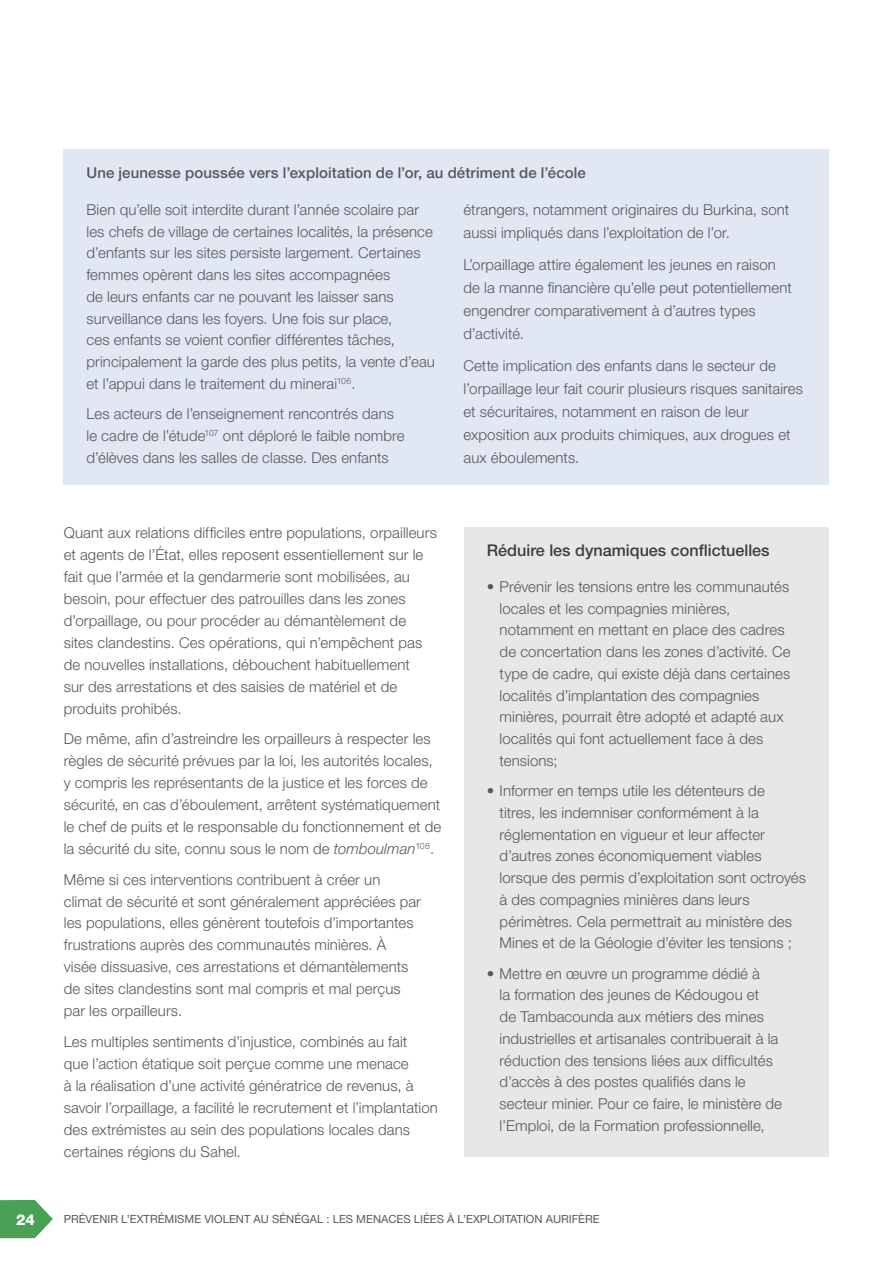
<style>
.page{position:relative;width:893px;height:1263px;background:#fff}
.page>*{position:absolute;margin:0;border:0;box-sizing:border-box;transform-origin:0 0}
.SUBHEAD_LEVEL_2{font:500 16.2px "Helvetica Neue LT Std";color:#3e3e3f}
.BODY{font:300 15px/21.9px "Helvetica Neue LT Std";letter-spacing:.005em;color:#57585a}
.BODY_BULLETS{font:300 15px/21.8px "Helvetica Neue LT Std";letter-spacing:.005em;color:#57585a}
.BODY-2{font:500 15px "Helvetica Neue LT Std";letter-spacing:.005em;color:#57585a}
.t1{font:800 15px "Helvetica Neue LT Std";color:#fff}
.t2{font:11.25px "Helvetica Neue LT Std";color:#57585a}
.s1{font-style:italic}
</style>
<div class="page">
<svg style="left:0;top:1200px;width:53px;height:38px"></svg>
<div style="left:64px;top:149px;width:765px;height:336px;background:#e2e7f4"></div>
<div style="left:464px;top:527px;width:365px;height:630px;background:#e6e7e9"></div>
<p class="BODY-2" style="left:86px;top:164px;width:501px">Une jeunesse poussée vers l’exploitation de l’or, au détriment de l’école</p>
<p class="BODY" style="left:86px;top:198px;width:350px">Bien qu’elle soit interdite durant l’année scolaire par les chefs de village de certaines localités, la présence d’enfants sur les sites persiste largement. Certaines femmes opèrent dans les sites accompagnées<br>de leurs enfants car ne pouvant les laisser sans surveillance dans les foyers. Une fois sur place,<br>ces enfants se voient confier différentes tâches, principalement la garde des plus petits, la vente d’eau et l’appui dans le traitement du minerai<sup>106</sup>.</p>
<p class="BODY" style="left:86px;top:403px;width:320px">Les acteurs de l’enseignement rencontrés dans le cadre de l’étude<sup>107</sup> ont déploré le faible nombre d’élèves dans les salles de classe. Des enfants</p>
<p class="BODY" style="left:463px;top:198px;width:327px;line-height:23.1px">étrangers, notamment originaires du Burkina, sont aussi impliqués dans l’exploitation de l’or.</p>
<p class="BODY" style="left:463px;top:252px;width:330px;line-height:23.1px">L’orpaillage attire également les jeunes en raison de la manne financière qu’elle peut potentiellement engendrer comparativement à d’autres types d’activité.</p>
<p class="BODY" style="left:463px;top:353px;width:341px;line-height:23.1px">Cette implication des enfants dans le secteur de l’orpaillage leur fait courir plusieurs risques sanitaires et sécuritaires, notamment en raison de leur exposition aux produits chimiques, aux drogues et aux éboulements.</p>
<p class="BODY" style="left:64px;top:521px;width:375px">Quant aux relations difficiles entre populations, orpailleurs et agents de l’État, elles reposent essentiellement sur le fait que l’armée et la gendarmerie sont mobilisées, au besoin, pour effectuer des patrouilles dans les zones d’orpaillage, ou pour procéder au démantèlement de</p>
<p class="BODY" style="left:64px;top:631px;width:360px">sites clandestins. Ces opérations, qui n’empêchent pas de nouvelles installations, débouchent habituellement</p>
<p class="BODY" style="left:64px;top:675px;width:335px">sur des arrestations et des saisies de matériel et de produits prohibés.</p>
<p class="BODY" style="left:64px;top:728px;width:379px">De même, afin d’astreindre les orpailleurs à respecter les règles de sécurité prévues par la loi, les autorités locales, y compris les représentants de la justice et les forces de sécurité, en cas d’éboulement, arrêtent systématiquement le chef de puits et le responsable du fonctionnement et de la sécurité du site, connu sous le nom de <span class="s1">tomboulman</span><sup>108</sup>.</p>
<p class="BODY" style="left:64px;top:868px;width:359px">Même si ces interventions contribuent à créer un climat de sécurité et sont généralement appréciées par les populations, elles génèrent toutefois d’importantes frustrations auprès des communautés minières. À visée dissuasive, ces arrestations et démantèlements de sites clandestins sont mal compris et mal perçus par les orpailleurs.</p>
<p class="BODY" style="left:64px;top:1030px;width:376px">Les multiples sentiments d’injustice, combinés au fait<br>que l’action étatique soit perçue comme une menace<br>à la réalisation d’une activité génératrice de revenus, à savoir l’orpaillage, a facilité le recrutement et l’implantation des extrémistes au sein des populations locales dans certaines régions du Sahel.</p>
<p class="SUBHEAD_LEVEL_2" style="left:487px;top:540px;width:284px">Réduire les dynamiques conflictuelles</p>
<p class="BODY_BULLETS" style="left:500px;top:575px;width:292px;text-indent:-13px">• Prévenir les tensions entre les communautés locales et les compagnies minières, notamment en mettant en place des cadres de concertation dans les zones d’activité. Ce type de cadre, qui existe déjà dans certaines localités d’implantation des compagnies minières, pourrait être adopté et adapté aux localités qui font actuellement face à des tensions;</p>
<p class="BODY_BULLETS" style="left:500px;top:780px;width:308px;text-indent:-13px">• Informer en temps utile les détenteurs de<br>titres, les indemniser conformément à la réglementation en vigueur et leur affecter d’autres zones économiquement viables lorsque des permis d’exploitation sont octroyés à des compagnies minières dans leurs périmètres. Cela permettrait au ministère des Mines et de la Géologie d’éviter les tensions ;</p>
<p class="BODY_BULLETS" style="left:500px;top:962px;width:284px;text-indent:-13px">• Mettre en œuvre un programme dédié à<br>la formation des jeunes de Kédougou et<br>de Tambacounda aux métiers des mines industrielles et artisanales contribuerait à la réduction des tensions liées aux difficultés d’accès à des postes qualifiés dans le secteur minier. Pour ce faire, le ministère de l’Emploi, de la Formation professionnelle,</p>
<p class="t1" style="left:16px;top:1211px;width:21px">24</p>
<p class="t2" style="left:64px;top:1212px;width:537px">PRÉVENIR L’EXTRÉMISME VIOLENT AU SÉNÉGAL : LES MENACES LIÉES À L’EXPLOITATION AURIFÈRE</p>
</div>
